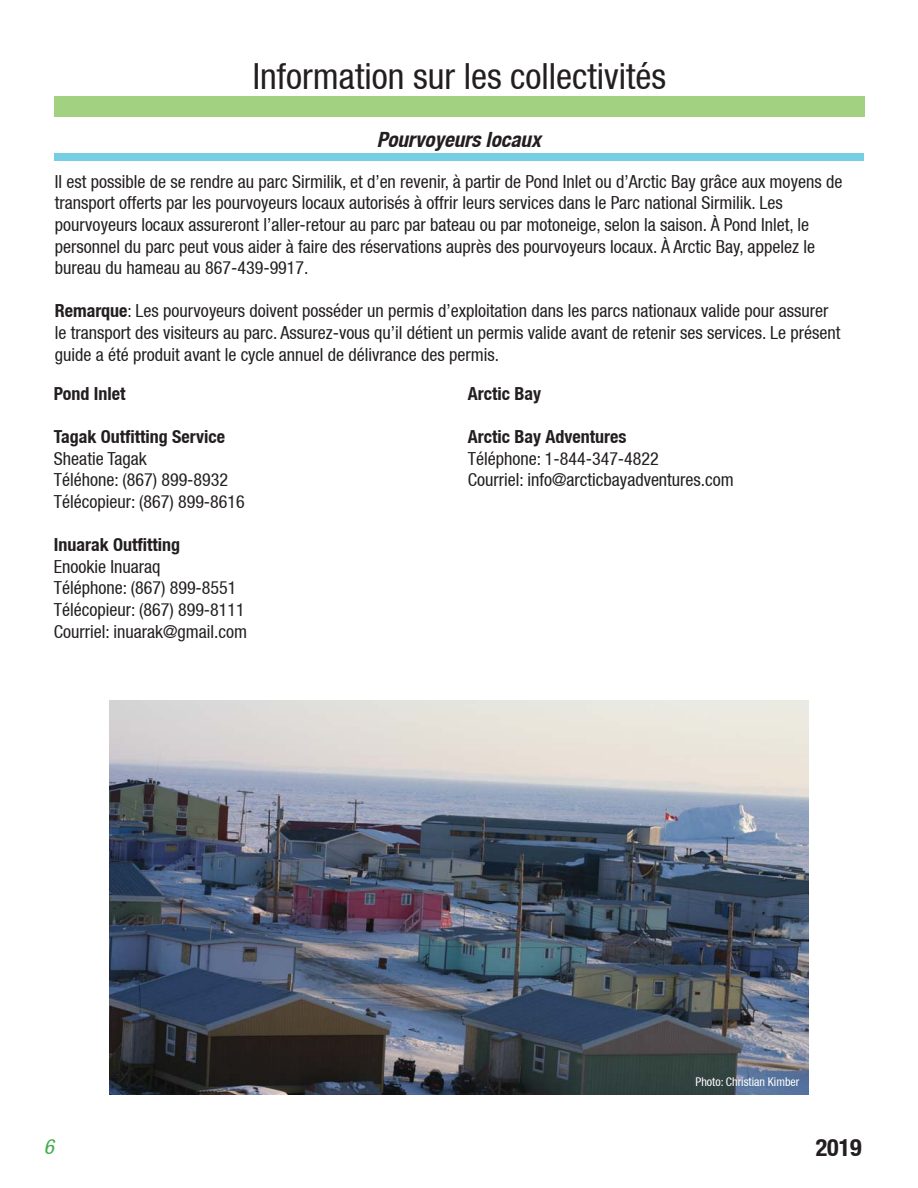
<style>
.page{position:relative;width:918px;height:1188px;background:#fff}
.page>*{position:absolute;margin:0;border:0;box-sizing:border-box;transform-origin:0 0}
.t1{font:36px "Helvetica Neue Condensed";color:#231f20}
.t2{font:700 condensed 24px "Helvetica Neue";color:#231f20}
.t3{font:italic 700 condensed 21px "Helvetica Neue";color:#231f20}
.t4{font:italic condensed 21px "Helvetica Neue";color:#41ad49}
.t5{font:18px/21.6px "Helvetica Neue Condensed";color:#231f20}
.t6{font:700 condensed 18px "Helvetica Neue";color:#231f20}
.t7{font:12px "Helvetica Neue Condensed";color:#fff}
.s1{font-family:"Helvetica Neue";font-weight:700;font-stretch:condensed}
</style>
<div class="page">
<div style="left:54px;top:154px;width:810px;height:7px;background:#76cee5"></div>
<div style="left:54px;top:96px;width:810px;height:21px;background:#a2d181"></div>
<img style="left:110px;top:701px;width:698px;height:393px">
<h1 class="t1" style="left:253px;top:55px;width:415px">Information sur les collectivités</h1>
<p class="t3" style="left:377px;top:127px;width:165px">Pourvoyeurs locaux</p>
<p class="t5" style="left:55px;top:170px;width:789px">Il est possible de se rendre au parc Sirmilik, et d’en revenir, à partir de Pond Inlet ou d’Arctic Bay grâce aux moyens de transport offerts par les pourvoyeurs locaux autorisés à offrir leurs services dans le Parc national Sirmilik. Les pourvoyeurs locaux assureront l’aller-retour au parc par bateau ou par motoneige, selon la saison. À Pond Inlet, le personnel du parc peut vous aider à faire des réservations auprès des pourvoyeurs locaux. À Arctic Bay, appelez le bureau du hameau au 867-439-9917.</p>
<p class="t5" style="left:55px;top:300px;width:787px"><span class="s1">Remarque</span>: Les pourvoyeurs doivent posséder un permis d’exploitation dans les parcs nationaux valide pour assurer le transport des visiteurs au parc. Assurez-vous qu’il détient un permis valide avant de retenir ses services. Le présent guide a été produit avant le cycle annuel de délivrance des permis.</p>
<p class="t6" style="left:54px;top:383px;width:73px">Pond Inlet</p>
<p class="t6" style="left:54px;top:426px;width:173px">Tagak Outfitting Service</p>
<p class="t5" style="left:54px;top:447px;width:193px">Sheatie Tagak<br>Téléhone: (867) 899-8932<br>Télécopieur: (867) 899-8616</p>
<p class="t6" style="left:54px;top:534px;width:128px">Inuarak Outfitting</p>
<p class="t5" style="left:54px;top:555px;width:195px">Enookie Inuaraq<br>Téléphone: (867) 899-8551<br>Télécopieur: (867) 899-8111<br>Courriel: inuarak@gmail.com</p>
<p class="t6" style="left:468px;top:383px;width:75px">Arctic Bay</p>
<p class="t6" style="left:468px;top:426px;width:160px">Arctic Bay Adventures</p>
<p class="t5" style="left:468px;top:447px;width:268px">Téléphone: 1-844-347-4822<br>Courriel: info@arcticbayadventures.com</p>
<p class="t7" style="left:696px;top:1075px;width:105px">Photo: Christian Kimber</p>
<p class="t4" style="left:44px;top:1134px;width:12px">6</p>
<h2 class="t2" style="left:816px;top:1133px;width:48px">2019</h2>
</div>
